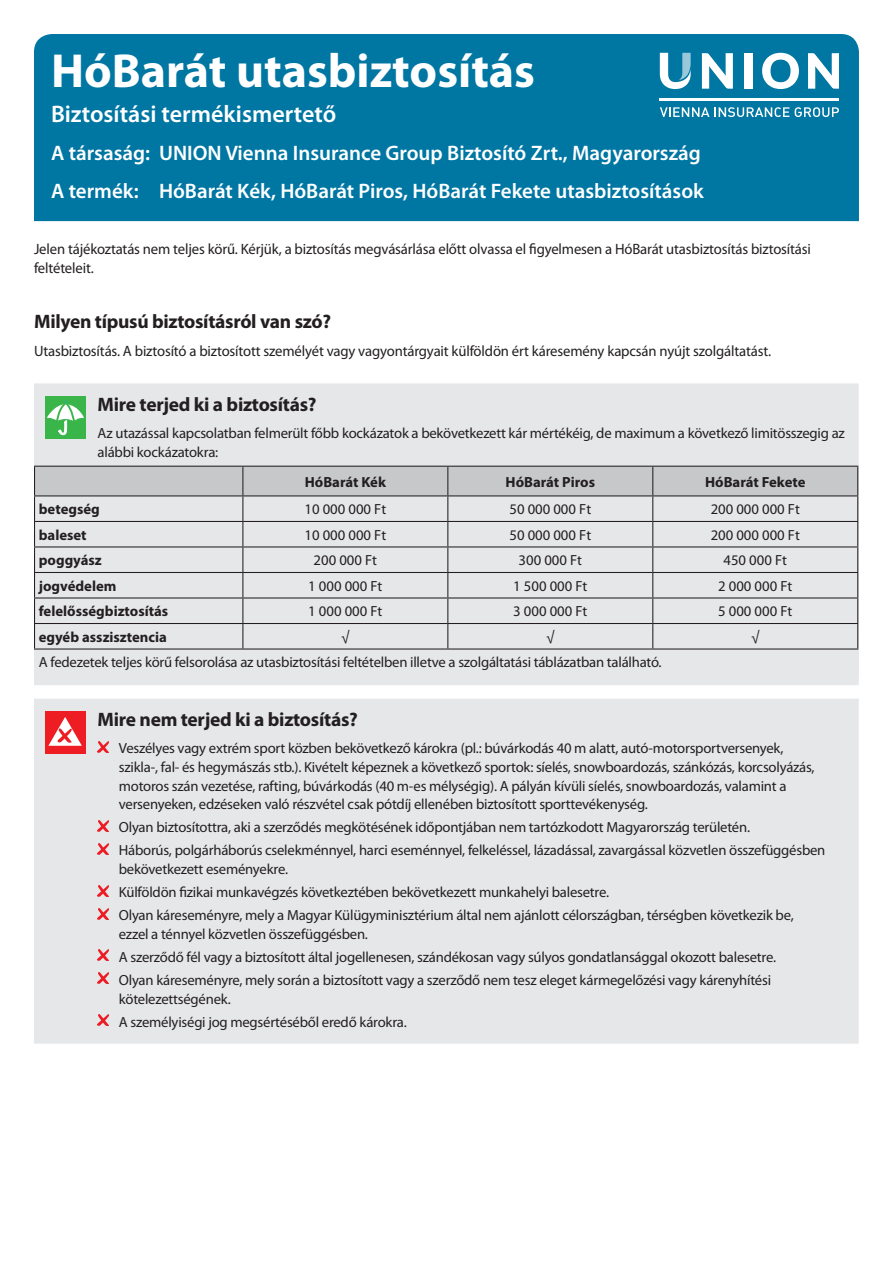
<style>
.page{position:relative;width:893px;height:1263px;background:#fff}
.page>*{position:absolute;margin:0;border:0;box-sizing:border-box;transform-origin:0 0}
.Form_title{font:700 48px "Myriad Pro";color:#fff}
.Form_sub_title{font:600 24px "Myriad Pro";color:#fff}
.Company_Product_head{font:600 21px "Myriad Pro";color:#fff}
.Cover_subhead{font:700 19.5px "Myriad Pro";letter-spacing:-.015em;color:#231f20}
.Form_intro{font:15px/19.5px "Myriad Pro";letter-spacing:-.01em;color:#231f20}
.Covered_bullets{font:14.7px/18.8px "Myriad Pro";letter-spacing:-.015em;color:#231f20}
.covers_bulletts_NEM{font:14.7px/18.8px "Myriad Pro";letter-spacing:-.015em;color:#231f20}
.táblázat_középre{font:14.7px "Myriad Pro";color:#231f20}
.táblázat_középre-2{font:700 14.7px "Myriad Pro";color:#231f20}
.táblázat_balre{font:700 14.7px "Myriad Pro";color:#231f20}
</style>
<div class="page">
<div style="left:34px;top:34px;width:825px;height:187px;background:#0076a3"></div>
<div style="left:34px;top:383px;width:825px;height:661px;background:#e6e7e9"></div>
<svg style="left:34px;top:685px;width:825px;height:13px"></svg>
<div style="left:45px;top:396px;width:41px;height:43px;background:#3ab54a"></div>
<svg style="left:47px;top:400px;width:37px;height:35px"></svg>
<div style="left:45px;top:711px;width:41px;height:43px;background:#ee1d23"></div>
<svg style="left:48px;top:717px;width:34px;height:29px"></svg>
<svg style="left:98px;top:741px;width:10px;height:11px"></svg>
<svg style="left:98px;top:820px;width:10px;height:11px"></svg>
<svg style="left:98px;top:843px;width:10px;height:11px"></svg>
<svg style="left:98px;top:885px;width:10px;height:11px"></svg>
<svg style="left:98px;top:908px;width:10px;height:11px"></svg>
<svg style="left:98px;top:950px;width:10px;height:11px"></svg>
<svg style="left:98px;top:973px;width:10px;height:11px"></svg>
<svg style="left:98px;top:1015px;width:10px;height:10px"></svg>
<div style="left:35px;top:649px;width:823px;height:25px;background:#e6e7e9"></div>
<svg style="left:34px;top:466px;width:824px;height:182px;background:#dbdcde"></svg>
<hr style="left:243px;top:521px;width:205px;height:1px;background:#231f20">
<hr style="left:448px;top:521px;width:205px;height:1px;background:#231f20">
<hr style="left:653px;top:521px;width:205px;height:1px;background:#231f20">
<hr style="left:243px;top:546px;width:205px;height:1px;background:#231f20">
<hr style="left:448px;top:546px;width:205px;height:1px;background:#231f20">
<hr style="left:653px;top:546px;width:205px;height:1px;background:#231f20">
<hr style="left:243px;top:572px;width:205px;height:1px;background:#231f20">
<hr style="left:448px;top:572px;width:205px;height:1px;background:#231f20">
<hr style="left:653px;top:572px;width:205px;height:1px;background:#231f20">
<hr style="left:243px;top:597px;width:205px;height:1px;background:#231f20">
<hr style="left:448px;top:597px;width:205px;height:1px;background:#231f20">
<hr style="left:653px;top:597px;width:205px;height:1px;background:#231f20">
<hr style="left:243px;top:623px;width:205px;height:1px;background:#231f20">
<hr style="left:448px;top:623px;width:205px;height:1px;background:#231f20">
<hr style="left:653px;top:623px;width:205px;height:1px;background:#231f20">
<hr style="left:34px;top:648px;width:209px;height:1px;background:#231f20">
<hr style="left:243px;top:648px;width:205px;height:1px;background:#231f20">
<hr style="left:448px;top:648px;width:205px;height:1px;background:#231f20">
<hr style="left:653px;top:648px;width:205px;height:1px;background:#231f20">
<div style="left:657px;top:51px;width:185px;height:68px;background:#0076a3"></div>
<hr style="left:660px;top:98px;width:179px;height:3px;background:#fff">
<svg style="left:660px;top:107px;width:129px;height:10px"></svg>
<svg style="left:795px;top:107px;width:44px;height:10px"></svg>
<svg style="left:702px;top:53px;width:31px;height:36px"></svg>
<div style="left:745px;top:53px;width:8px;height:36px;background:#fff"></div>
<svg style="left:762px;top:53px;width:37px;height:36px"></svg>
<svg style="left:808px;top:53px;width:31px;height:36px"></svg>
<svg style="left:660px;top:53px;width:31px;height:36px"></svg>
<p class="Form_title" style="left:51px;top:44px;width:486px">HóBarát utasbiztosítás</p>
<p class="Form_sub_title" style="left:51px;top:101px;width:287px">Biztosítási termékismertető</p>
<p class="Company_Product_head" style="left:51px;top:141px;width:651px">A társaság: UNION Vienna Insurance Group Biztosító Zrt., Magyarország</p>
<p class="Company_Product_head" style="left:51px;top:179px;width:654px">A termék: HóBarát Kék, HóBarát Piros, HóBarát Fekete utasbiztosítások</p>
<p class="Form_intro" style="left:34px;top:239px;width:778px">Jelen tájékoztatás nem teljes körű. Kérjük, a biztosítás megvásárlása előtt olvassa el figyelmesen a HóBarát utasbiztosítás biztosítási feltételeit.</p>
<p class="Cover_subhead" style="left:34px;top:311px;width:299px">Milyen típusú biztosításról van szó?</p>
<p class="Form_intro" style="left:34px;top:342px;width:739px">Utasbiztosítás. A biztosító a biztosított személyét vagy vagyontárgyait külföldön ért káresemény kapcsán nyújt szolgáltatást.</p>
<p class="Cover_subhead" style="left:98px;top:393px;width:220px">Mire terjed ki a biztosítás?</p>
<p class="covers_bulletts_NEM" style="left:98px;top:424px;width:749px">Az utazással kapcsolatban felmerült főbb kockázatok a bekövetkezett kár mértékéig, de maximum a következő limitösszegig az alábbi kockázatokra:</p>
<p class="táblázat_középre-2" style="left:305px;top:473px;width:83px">HóBarát Kék</p>
<p class="táblázat_középre-2" style="left:506px;top:473px;width:91px">HóBarát Piros</p>
<p class="táblázat_középre-2" style="left:705px;top:473px;width:102px">HóBarát Fekete</p>
<p class="táblázat_középre-2" style="left:39px;top:501px;width:62px">betegség</p>
<p class="táblázat_középre" style="left:305px;top:501px;width:83px">10 000 000 Ft</p>
<p class="táblázat_középre" style="left:509px;top:501px;width:83px">50 000 000 Ft</p>
<p class="táblázat_középre" style="left:711px;top:501px;width:91px">200 000 000 Ft</p>
<p class="táblázat_balre" style="left:39px;top:526px;width:49px">baleset</p>
<p class="táblázat_középre" style="left:305px;top:527px;width:83px">10 000 000 Ft</p>
<p class="táblázat_középre" style="left:509px;top:527px;width:83px">50 000 000 Ft</p>
<p class="táblázat_középre" style="left:711px;top:527px;width:91px">200 000 000 Ft</p>
<p class="táblázat_középre-2" style="left:39px;top:552px;width:65px">poggyász</p>
<p class="táblázat_középre" style="left:314px;top:552px;width:65px">200 000 Ft</p>
<p class="táblázat_középre" style="left:519px;top:552px;width:65px">300 000 Ft</p>
<p class="táblázat_középre" style="left:723px;top:552px;width:65px">450 000 Ft</p>
<p class="táblázat_középre-2" style="left:39px;top:577px;width:79px">jogvédelem</p>
<p class="táblázat_középre" style="left:308px;top:578px;width:76px">1 000 000 Ft</p>
<p class="táblázat_középre" style="left:513px;top:578px;width:76px">1 500 000 Ft</p>
<p class="táblázat_középre" style="left:718px;top:578px;width:76px">2 000 000 Ft</p>
<p class="táblázat_középre-2" style="left:39px;top:603px;width:131px">felelősségbiztosítás</p>
<p class="táblázat_középre" style="left:308px;top:603px;width:76px">1 000 000 Ft</p>
<p class="táblázat_középre" style="left:513px;top:603px;width:76px">3 000 000 Ft</p>
<p class="táblázat_középre" style="left:718px;top:603px;width:76px">5 000 000 Ft</p>
<p class="táblázat_középre-2" style="left:39px;top:629px;width:130px">egyéb asszisztencia</p>
<p class="táblázat_középre" style="left:341px;top:629px;width:10px">√</p>
<p class="táblázat_középre" style="left:546px;top:629px;width:10px">√</p>
<p class="táblázat_középre" style="left:751px;top:629px;width:10px">√</p>
<p class="covers_bulletts_NEM" style="left:39px;top:653px;width:624px">A fedezetek teljes körű felsorolása az utasbiztosítási feltételben illetve a szolgáltatási táblázatban található.</p>
<p class="Cover_subhead" style="left:98px;top:708px;width:262px">Mire nem terjed ki a biztosítás?</p>
<p class="Covered_bullets" style="left:119px;top:739px;width:697px">Veszélyes vagy extrém sport közben bekövetkező károkra (pl.: búvárkodás 40 m alatt, autó-motorsportversenyek, szikla-, fal- és hegymászás stb.). Kivételt képeznek a következő sportok: síelés, snowboardozás, szánkózás, korcsolyázás, motoros szán vezetése, rafting, búvárkodás (40 m-es mélységig). A pályán kívüli síelés, snowboardozás, valamint a versenyeken, edzéseken való részvétel csak pótdíj ellenében biztosított sporttevékenység.</p>
<p class="Covered_bullets" style="left:119px;top:818px;width:633px">Olyan biztosítottra, aki a szerződés megkötésének időpontjában nem tartózkodott Magyarország területén.</p>
<p class="Covered_bullets" style="left:119px;top:841px;width:708px">Háborús, polgárháborús cselekménnyel, harci eseménnyel, felkeléssel, lázadással, zavargással közvetlen összefüggésben bekövetkezett eseményekre.</p>
<p class="Covered_bullets" style="left:119px;top:883px;width:492px">Külföldön fizikai munkavégzés következtében bekövetkezett munkahelyi balesetre.</p>
<p class="Covered_bullets" style="left:119px;top:906px;width:676px">Olyan káreseményre, mely a Magyar Külügyminisztérium által nem ajánlott célországban, térségben következik be, ezzel a ténnyel közvetlen összefüggésben.</p>
<p class="Covered_bullets" style="left:119px;top:948px;width:659px">A szerződő fél vagy a biztosított által jogellenesen, szándékosan vagy súlyos gondatlansággal okozott balesetre.</p>
<p class="Covered_bullets" style="left:119px;top:971px;width:654px">Olyan káreseményre, mely során a biztosított vagy a szerződő nem tesz eleget kármegelőzési vagy kárenyhítési kötelezettségének.</p>
<p class="Covered_bullets" style="left:119px;top:1012px;width:290px">A személyiségi jog megsértéséből eredő károkra.</p>
</div>
